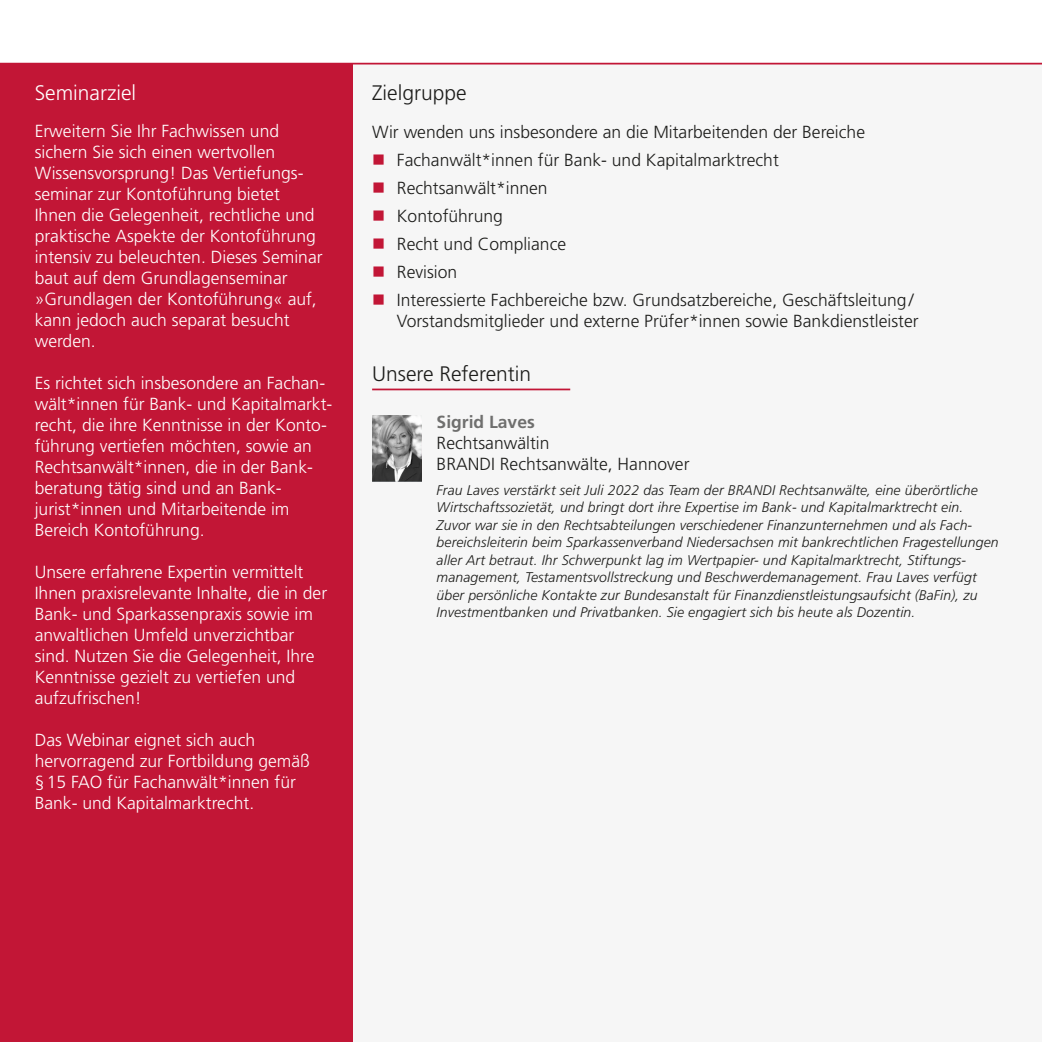
<style>
.page{position:relative;width:1042px;height:1042px;background:#fff}
.page>*{position:absolute;margin:0;border:0;box-sizing:border-box;transform-origin:0 0}
.t1{font:300 21px "Frutiger LT Pro";color:#1d1d1b}
.t2{font:300 21px "Frutiger LT Pro";color:#fff}
.t3{font:300 17.5px "Frutiger LT Pro";color:#fff}
.t4{font:300 17.5px "Frutiger LT Pro";color:#1d1d1b}
.t5{font:700 17.5px "Frutiger LT Pro";color:#6f6f6e}
.t6{font:italic 300 14px "Frutiger LT Pro";letter-spacing:.01em;color:#1d1d1b}
</style>
<div class="page">
<div style="left:352px;top:64px;width:690px;height:978px;background:#f6f6f6"></div>
<div style="left:0;top:64px;width:352px;height:978px;background:#c21636"></div>
<hr style="left:0;top:0;width:1px;height:64px;background:#c21636">
<hr style="left:0;top:63px;width:1042px;height:1px;background:#c21636">
<hr style="left:372px;top:388px;width:198px;height:2px;background:#c21636">
<img style="left:372px;top:415px;width:50px;height:66px">
<p class="t2" style="left:35px;top:84px;width:103px">Seminarziel</p>
<p class="t1" style="left:372px;top:84px;width:96px">Zielgruppe</p>
<p class="t3" style="left:35px;top:124px;width:246px">Erweitern Sie Ihr Fachwissen und</p>
<p class="t3" style="left:35px;top:145px;width:242px">sichern Sie sich einen wertvollen</p>
<p class="t3" style="left:35px;top:166px;width:270px">Wissensvorsprung! Das Vertiefungs-</p>
<p class="t3" style="left:35px;top:187px;width:247px">seminar zur Kontoführung bietet</p>
<p class="t3" style="left:35px;top:208px;width:281px">Ihnen die Gelegenheit, rechtliche und</p>
<p class="t3" style="left:35px;top:229px;width:283px">praktische Aspekte der Kontoführung</p>
<p class="t3" style="left:35px;top:250px;width:289px">intensiv zu beleuchten. Dieses Seminar</p>
<p class="t3" style="left:35px;top:271px;width:254px">baut auf dem Grundlagenseminar</p>
<p class="t3" style="left:35px;top:292px;width:284px">»Grundlagen der Kontoführung« auf,</p>
<p class="t3" style="left:35px;top:313px;width:256px">kann jedoch auch separat besucht</p>
<p class="t3" style="left:35px;top:334px;width:62px">werden.</p>
<p class="t3" style="left:35px;top:376px;width:292px">Es richtet sich insbesondere an Fachan-</p>
<p class="t3" style="left:35px;top:397px;width:299px">wält*innen für Bank- und Kapitalmarkt-</p>
<p class="t3" style="left:35px;top:418px;width:294px">recht, die ihre Kenntnisse in der Konto-</p>
<p class="t3" style="left:35px;top:439px;width:279px">führung vertiefen möchten, sowie an</p>
<p class="t3" style="left:35px;top:460px;width:280px">Rechtsanwält*innen, die in der Bank-</p>
<p class="t3" style="left:35px;top:481px;width:249px">beratung tätig sind und an Bank-</p>
<p class="t3" style="left:35px;top:502px;width:256px">jurist*innen und Mitarbeitende im</p>
<p class="t3" style="left:35px;top:523px;width:171px">Bereich Kontoführung.</p>
<p class="t3" style="left:35px;top:565px;width:270px">Unsere erfahrene Expertin vermittelt</p>
<p class="t3" style="left:35px;top:586px;width:294px">Ihnen praxisrelevante Inhalte, die in der</p>
<p class="t3" style="left:35px;top:607px;width:280px">Bank- und Sparkassenpraxis sowie im</p>
<p class="t3" style="left:35px;top:628px;width:261px">anwaltlichen Umfeld unverzichtbar</p>
<p class="t3" style="left:35px;top:649px;width:281px">sind. Nutzen Sie die Gelegenheit, Ihre</p>
<p class="t3" style="left:35px;top:670px;width:262px">Kenntnisse gezielt zu vertiefen und</p>
<p class="t3" style="left:35px;top:691px;width:108px">aufzufrischen!</p>
<p class="t3" style="left:35px;top:733px;width:222px">Das Webinar eignet sich auch</p>
<p class="t3" style="left:35px;top:754px;width:277px">hervorragend zur Fortbildung gemäß</p>
<p class="t3" style="left:35px;top:775px;width:263px">§ 15 FAO für Fachanwält*innen für</p>
<p class="t3" style="left:35px;top:796px;width:221px">Bank- und Kapitalmarktrecht.</p>
<p class="t4" style="left:372px;top:125px;width:494px">Wir wenden uns insbesondere an die Mitarbeitenden der Bereiche</p>
<p class="t4" style="left:397px;top:153px;width:383px">Fachanwält*innen für Bank- und Kapitalmarktrecht</p>
<p class="t4" style="left:397px;top:181px;width:152px">Rechtsanwält*innen</p>
<p class="t4" style="left:397px;top:209px;width:108px">Kontoführung</p>
<p class="t4" style="left:397px;top:237px;width:171px">Recht und Compliance</p>
<p class="t4" style="left:397px;top:265px;width:62px">Revision</p>
<p class="t4" style="left:397px;top:293px;width:518px">Interessierte Fachbereiche bzw. Grundsatzbereiche, Geschäftsleitung /</p>
<p class="t4" style="left:397px;top:314px;width:523px">Vorstandsmitglieder und externe Prüfer*innen sowie Bankdienstleister</p>
<p class="t1" style="left:372px;top:365px;width:161px">Unsere Referentin</p>
<p class="t5" style="left:437px;top:415px;width:100px">Sigrid Laves</p>
<p class="t4" style="left:437px;top:436px;width:114px">Rechtsanwältin</p>
<p class="t4" style="left:437px;top:457px;width:254px">BRANDI Rechtsanwälte, Hannover</p>
<p class="t6" style="left:437px;top:484px;width:542px">Frau Laves verstärkt seit Juli 2022 das Team der BRANDI Rechtsanwälte, eine überörtliche</p>
<p class="t6" style="left:437px;top:502px;width:528px">Wirtschaftssozietät, und bringt dort ihre Expertise im Bank- und Kapitalmarktrecht ein.</p>
<p class="t6" style="left:437px;top:519px;width:537px">Zuvor war sie in den Rechtsabteilungen verschiedener Finanzunternehmen und als Fach-</p>
<p class="t6" style="left:437px;top:537px;width:563px">bereichsleiterin beim Sparkassenverband Niedersachsen mit bankrechtlichen Fragestellungen</p>
<p class="t6" style="left:437px;top:554px;width:531px">aller Art betraut. Ihr Schwerpunkt lag im Wertpapier- und Kapitalmarktrecht, Stiftungs-</p>
<p class="t6" style="left:437px;top:572px;width:541px">management, Testamentsvollstreckung und Beschwerdemanagement. Frau Laves verfügt</p>
<p class="t6" style="left:437px;top:589px;width:542px">über persönliche Kontakte zur Bundesanstalt für Finanzdienstleistungsaufsicht (BaFin), zu</p>
<p class="t6" style="left:437px;top:607px;width:480px">Investmentbanken und Privatbanken. Sie engagiert sich bis heute als Dozentin.</p>
</div>
